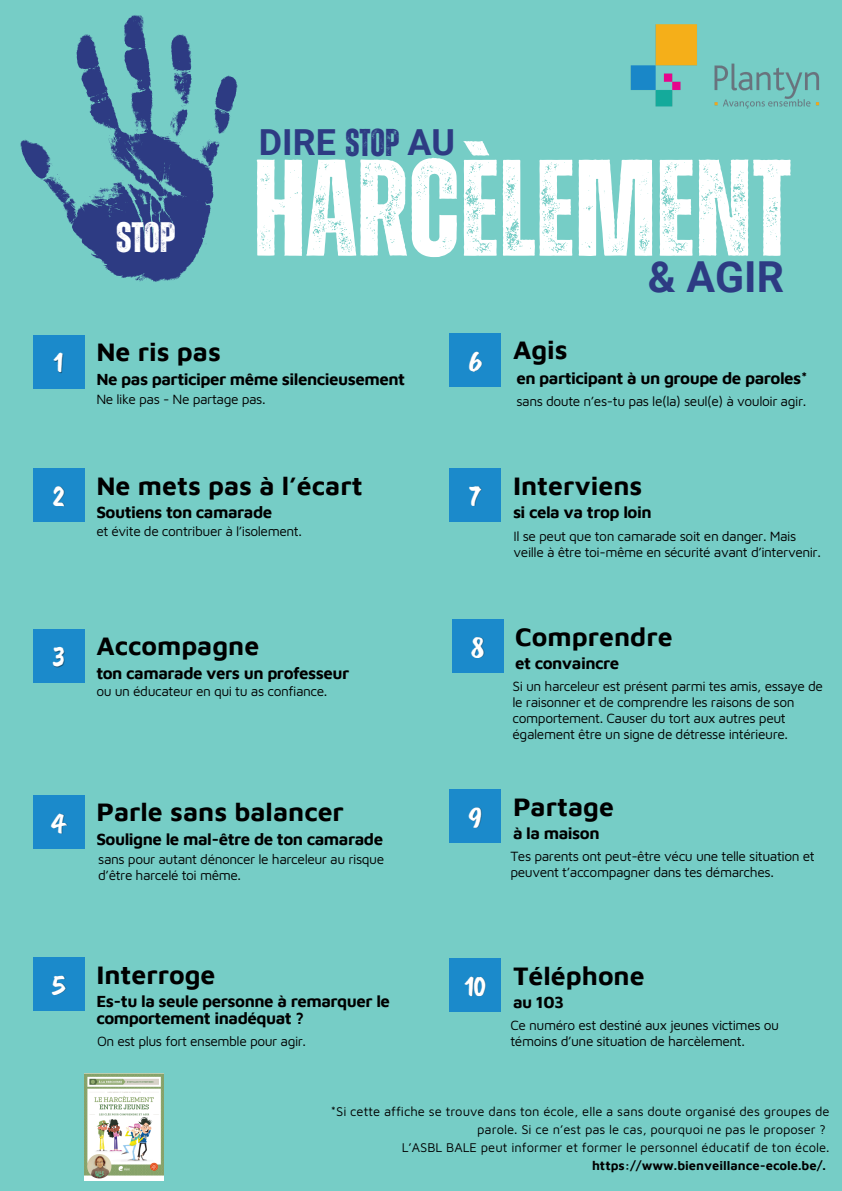
<style>
.page{position:relative;width:842px;height:1191px;background:#fff}
.page>*{position:absolute;margin:0;border:0;box-sizing:border-box;transform-origin:0 0}
.t1{font:700 137.1px "Zuume Rough";color:#fff}
.t2{font:700 42.7px "Roboto";color:#2d3b83}
.t3{font:700 42.5px "Zuume Rough";color:#fff}
.t4{font:700 35.9px "Roboto";color:#2d3b83}
.t5{font:700 26.5px "Maven Pro";color:#000}
.t6{font:700 16.9px/16.6px "Maven Pro";letter-spacing:-.03em;color:#000}
.t7{font:13.8px/16.1px "Maven Pro";letter-spacing:-.035em;color:#000}
.t8{font:13px/18px "Maven Pro";color:#000;text-align:right}
.s1{font-family:"Zuume Rough";font-size:38.7px}
.s2{font-family:"Caveat Brush";font-weight:400;font-size:29.9px;color:rgb(0 0 0/.4)}
.s3{font-weight:700}
</style>
<div class="page">
<div style="left:0;top:0;width:842px;height:1190px;background:#76cdc6"></div>
<img style="left:630px;top:24px;width:190px;height:85px">
<svg style="left:20px;top:15px;width:218px;height:267px"></svg>
<div style="left:33px;top:335px;width:52px;height:54px;background:#1b8acb"></div>
<div style="left:33px;top:468px;width:52px;height:54px;background:#1b8acb"></div>
<div style="left:33px;top:628px;width:52px;height:54px;background:#1b8acb"></div>
<div style="left:33px;top:795px;width:52px;height:53px;background:#1b8acb"></div>
<div style="left:33px;top:957px;width:52px;height:53px;background:#1b8acb"></div>
<img style="left:84px;top:1073px;width:80px;height:107px">
<div style="left:450px;top:333px;width:51px;height:54px;background:#1b8acb"></div>
<div style="left:450px;top:468px;width:51px;height:54px;background:#1b8acb"></div>
<div style="left:452px;top:619px;width:51px;height:54px;background:#1b8acb"></div>
<div style="left:450px;top:958px;width:51px;height:54px;background:#1b8acb"></div>
<div style="left:450px;top:789px;width:51px;height:54px;background:#1b8acb"></div>
<h2 class="t3" style="left:116px;top:217px;width:61px">STOP</h2>
<h3 class="t4" style="left:259px;top:122px;width:198px">DIRE <span class="s1">STOP</span> AU</h3>
<h1 class="t1" style="left:253px;top:146px;width:540px">HARCÈLEMENT</h1>
<h2 class="t2" style="left:648px;top:253px;width:138px">&amp; AGIR</h2>
<p class="t5" style="left:54px;top:335px;width:168px"><span class="s2">1</span> Ne ris pas</p>
<h4 class="t6" style="left:96px;top:370px;width:310px">Ne pas participer même silencieusement</h4>
<h5 class="t7" style="left:96px;top:391px;width:171px">Ne like pas - Ne partage pas.</h5>
<p class="t5" style="left:53px;top:469px;width:311px"><span class="s2">2</span> Ne mets pas à l’écart</p>
<h4 class="t6" style="left:96px;top:503px;width:177px">Soutiens ton camarade</h4>
<h5 class="t7" style="left:96px;top:522px;width:207px">et évite de contribuer à l’isolement.</h5>
<p class="t5" style="left:53px;top:629px;width:208px"><span class="s2">3</span> Accompagne</p>
<h4 class="t6" style="left:96px;top:664px;width:254px">ton camarade vers un professeur</h4>
<h5 class="t7" style="left:96px;top:682px;width:233px">ou un éducateur en qui tu as confiance.</h5>
<p class="t5" style="left:53px;top:795px;width:293px"><span class="s2">4</span> Parle sans balancer</p>
<h4 class="t6" style="left:96px;top:830px;width:288px">Souligne le mal-être de ton camarade</h4>
<h5 class="t7" style="left:98px;top:850px;width:287px">sans pour autant dénoncer le harceleur au risque d’être harcelé toi même.</h5>
<p class="t5" style="left:53px;top:957px;width:164px"><span class="s2">5</span> Interroge</p>
<h4 class="t6" style="left:96px;top:992px;width:295px">Es-tu la seule personne à remarquer le comportement inadéquat ?</h4>
<h5 class="t7" style="left:97px;top:1032px;width:211px">On est plus fort ensemble pour agir.</h5>
<h4 class="t5" style="left:469px;top:334px;width:100px"><span class="s2">6</span> Agis</h4>
<h5 class="t6" style="left:516px;top:369px;width:293px">en participant à un groupe de paroles*</h5>
<p class="t7" style="left:516px;top:392px;width:291px">sans doute n’es-tu pas le(la) seul(e) à vouloir agir.</p>
<h4 class="t5" style="left:470px;top:469px;width:174px"><span class="s2">7</span> Interviens</h4>
<h5 class="t6" style="left:513px;top:503px;width:140px">si cela va trop loin</h5>
<p class="t7" style="left:514px;top:527px;width:309px">Il se peut que ton camarade soit en danger. Mais veille à être toi-même en sécurité avant d’intervenir.</p>
<h4 class="t5" style="left:471px;top:620px;width:203px"><span class="s2">8</span> Comprendre</h4>
<h5 class="t6" style="left:515px;top:654px;width:106px">et convaincre</h5>
<p class="t7" style="left:513px;top:677px;width:312px">Si un harceleur est présent parmi tes amis, essaye de le raisonner et de comprendre les raisons de son comportement. Causer du tort aux autres peut également être un signe de détresse intérieure.</p>
<h4 class="t5" style="left:469px;top:790px;width:146px"><span class="s2">9</span> Partage</h4>
<h5 class="t6" style="left:513px;top:824px;width:88px">à la maison</h5>
<p class="t7" style="left:510px;top:847px;width:306px">Tes parents ont peut-être vécu une telle situation et peuvent t’accompagner dans tes démarches.</p>
<h4 class="t5" style="left:465px;top:959px;width:181px"><span class="s2">10</span> Téléphone</h4>
<h5 class="t6" style="left:513px;top:993px;width:53px">au 103</h5>
<p class="t7" style="left:510px;top:1016px;width:270px">Ce numéro est destiné aux jeunes victimes ou témoins d’une situation de harcèlement.</p>
<p class="t8" style="left:331px;top:1101px;width:500px">*Si cette affiche se trouve dans ton école, elle a sans doute organisé des groupes de parole. Si ce n’est pas le cas, pourquoi ne pas le proposer ?</p>
<p class="t8" style="left:402px;top:1137px;width:429px">L’ASBL BALE peut informer et former le personnel éducatif de ton école. <span class="s3">https://www.bienveillance-ecole.be/.</span></p>
</div>
